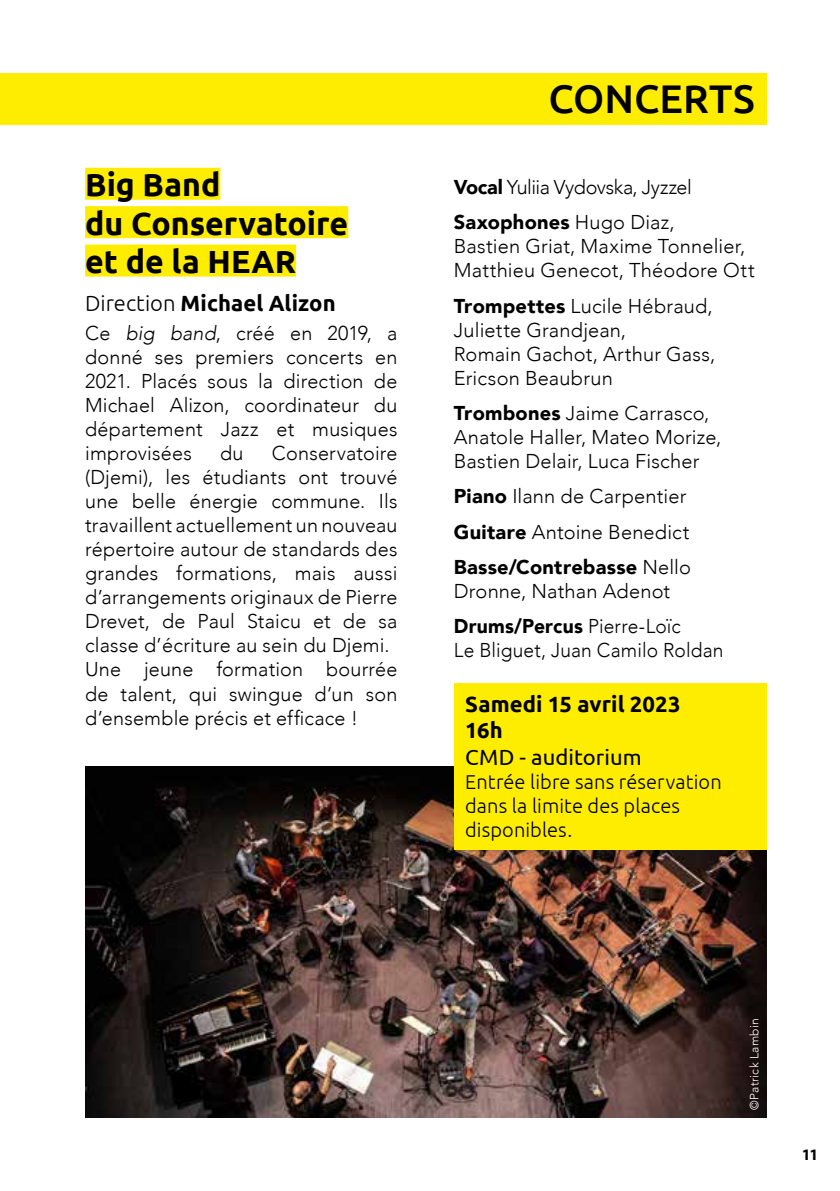
<style>
.page{position:relative;width:840px;height:1191px;background:#fff}
.page>*{position:absolute;margin:0;border:0;box-sizing:border-box;transform-origin:0 0}
.t1{font:500 40px "Ubuntu";color:#000}
.t2{font:700 32px/38.4px "Ubuntu";color:#000}
.t3{font:700 22px/26.4px "Ubuntu";letter-spacing:.005em;color:#000}
.t4{font:22px "Ubuntu";letter-spacing:.005em;color:#000}
.t5{font:300 20px/24px "Avenir";letter-spacing:.01em;color:#000}
.t6{font:300 20px/24px "Ubuntu";letter-spacing:.005em;color:#000}
.t7{font:300 20px/35.4px "Avenir";letter-spacing:-.025em;color:#000}
.t8{font:300 20px "Avenir";letter-spacing:.01em;color:#000;scale:.96 1}
.t9{font:700 16px "Myriad Pro";color:#000}
.t10{font:300 12px "Avenir";letter-spacing:.03em;color:#fff}
.s1{font-weight:300}
.s2{font-style:italic}
.s3{font-weight:900}
</style>
<div class="page">
<img style="left:85px;top:766px;width:680px;height:351px">
<div style="left:0;top:74px;width:765px;height:51px;background:#ffed00"></div>
<div style="left:85px;top:168px;width:135px;height:32px;background:#ffed00"></div>
<div style="left:85px;top:206px;width:263px;height:32px;background:#ffed00"></div>
<div style="left:85px;top:244px;width:211px;height:32px;background:#ffed00"></div>
<div style="left:453px;top:683px;width:312px;height:166px;background:#ffed00"></div>
<h2 class="t2" style="left:85px;top:165px;width:264px">Big Band<br>du Conservatoire et de la HEAR</h2>
<p class="t3" style="left:85px;top:289px;width:252px"><span class="s1">Direction</span> Michael Alizon</p>
<p class="t5" style="left:85px;top:321px;width:314px;text-align:justify">Ce <span class="s2">big band</span>, créé en 2019, a donné ses premiers concerts en 2021. Placés sous la direction de Michael Alizon, coordinateur du département Jazz et musiques improvisées</p>
<p class="t5" style="left:220px;top:441px;width:25px">du</p>
<p class="t5" style="left:85px;top:441px;width:314px;text-indent:187px">Conservatoire (Djemi), les étudiants ont trouvé une belle énergie commune. Ils travaillent actuellement un nouveau répertoire autour de standards des grandes formations, mais aussi d’arrangements originaux de Pierre<br>Drevet, de Paul Staicu et de sa classe d’écriture au sein du Djemi.<br>Une jeune formation bourrée de talent, qui swingue d’un son d’ensemble précis et efficace !</p>
<h1 class="t1" style="left:548px;top:74px;width:208px">CONCERTS</h1>
<p class="t7" style="left:453px;top:169px;width:239px"><span class="s3">Vocal</span> Yuliia Vydovska, Jyzzel<br><span class="s3">Saxophones</span> Hugo Diaz,</p>
<p class="t5" style="left:453px;top:234px;width:302px">Bastien Griat, Maxime Tonnelier,<br>Matthieu Genecot, Théodore Ott</p>
<p class="t5" style="left:453px;top:294px;width:263px"><span class="s3">Trompettes</span> Lucile Hébraud,<br>Juliette Grandjean,<br>Romain Gachot, Arthur Gass,<br>Ericson Beaubrun</p>
<p class="t5" style="left:453px;top:401px;width:269px"><span class="s3">Trombones</span> Jaime Carrasco,<br>Anatole Haller, Mateo Morize,<br>Bastien Delair, Luca Fischer</p>
<p class="t5" style="left:453px;top:479px;width:238px;line-height:35.4px"><span class="s3">Piano</span> Ilann de Carpentier<br><span class="s3">Guitare</span> Antoine Benedict<br><span class="s3">Basse/Contrebasse</span> Nello</p>
<p class="t5" style="left:453px;top:573px;width:228px;line-height:35.4px">Dronne, Nathan Adenot<br><span class="s3">Drums/Percus</span> Pierre-Loïc</p>
<p class="t8" style="left:453px;top:639px;width:282px">Le Bliguet, Juan Camilo Roldan</p>
<p class="t3" style="left:465px;top:690px;width:217px">Samedi 15 avril 2023<br>16h</p>
<p class="t4" style="left:465px;top:743px;width:178px">CMD - auditorium</p>
<p class="t6" style="left:465px;top:769px;width:258px">Entrée libre sans réservation dans la limite des places disponibles.</p>
<p class="t10" style="left:746px;top:1110px;width:93px;rotate:-90deg">©Patrick Lambin</p>
<p class="t9" style="left:801px;top:1144px;width:18px">11</p>
</div>
